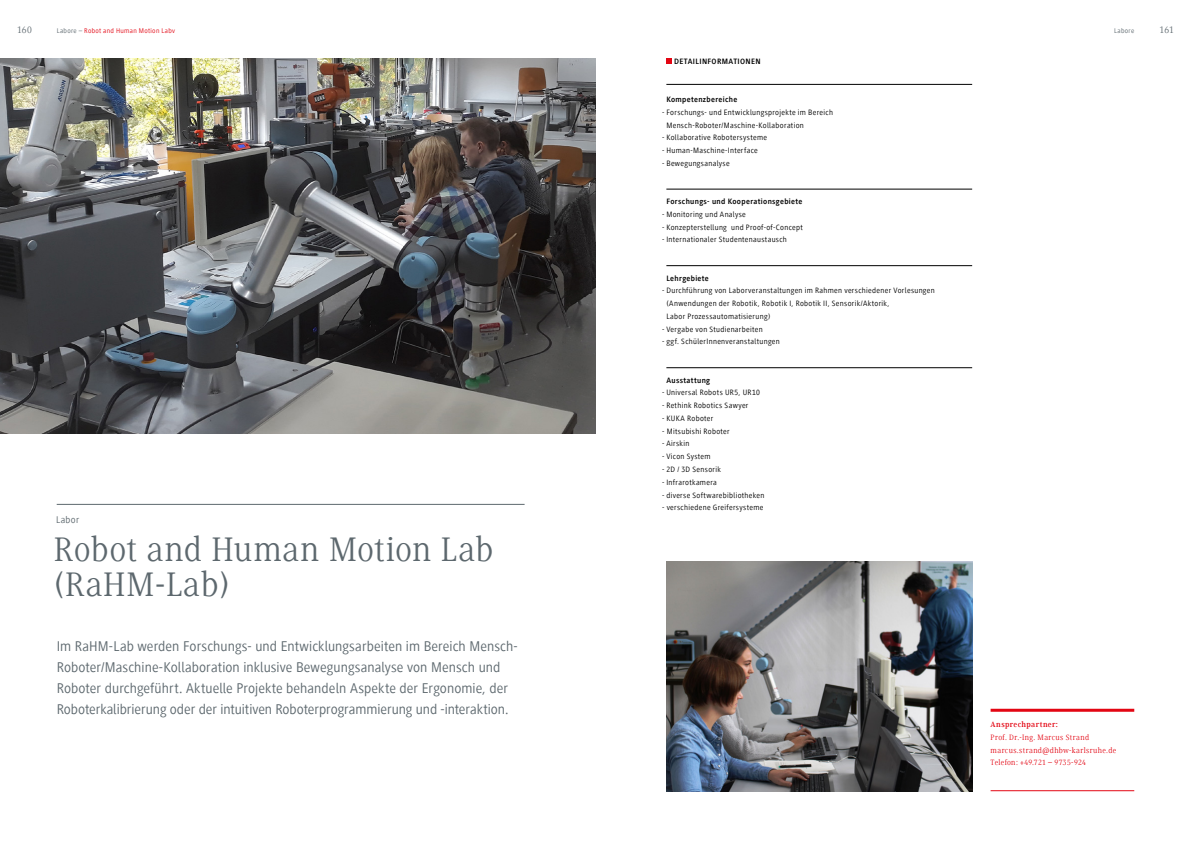
<style>
.page{position:relative;width:1191px;height:842px;background:#fff}
.page>*{position:absolute;margin:0;border:0;box-sizing:border-box;transform-origin:0 0}
.t1{font:35px/35px "Generis Serif Com";letter-spacing:.02em;color:#5d686e}
.t2{font:14.5px/21px "Generis Sans Com";letter-spacing:.005em;color:#5d686e}
.t3{font:10px "Generis Serif Com";letter-spacing:.01em;color:#5d686e}
.t4{font:10px "Generis Sans Com";letter-spacing:.03em;color:#5d686e}
.t5{font:8px/12.8px "Generis Sans Com";letter-spacing:.04em;color:#000}
.t6{font:700 8px "Generis Sans Com";letter-spacing:.04em;color:#000}
.t7{font:8px/12.8px "Generis Serif Com";letter-spacing:.045em;color:#e30613}
.t8{font:700 8px "Generis Serif Com";letter-spacing:.045em;color:#e30613}
.t9{font:7px "Generis Sans Com";letter-spacing:.045em;color:#e30613}
.t10{font:7px "Generis Sans Com";letter-spacing:.045em;color:#5d686e}
.s1{color:#5d686e}
</style>
<div class="page">
<img style="left:0;top:58px;width:595px;height:376px">
<img style="left:666px;top:561px;width:306px;height:230px">
<hr style="left:990px;top:709px;width:144px;height:3px;background:#e30613">
<hr style="left:990px;top:790px;width:144px;height:1px;background:#e30613">
<svg style="left:666px;top:58px;width:6px;height:6px"></svg>
<hr style="left:666px;top:84px;width:306px;height:1px;background:#000">
<hr style="left:666px;top:189px;width:306px;height:1px;background:#000">
<hr style="left:666px;top:265px;width:306px;height:1px;background:#000">
<hr style="left:666px;top:367px;width:306px;height:1px;background:#000">
<hr style="left:57px;top:504px;width:467px;height:1px;background:#5d686e">
<p class="t3" style="left:17px;top:24px;width:16px">160</p>
<p class="t10" style="left:1114px;top:27px;width:22px">Labore</p>
<p class="t3" style="left:1159px;top:24px;width:16px">161</p>
<p class="t9" style="left:57px;top:27px;width:120px"><span class="s1">Labore –</span> Robot and Human Motion Labv</p>
<p class="t4" style="left:56px;top:514px;width:25px">Labor</p>
<h1 class="t1" style="left:54px;top:532px;width:441px">Robot and Human Motion Lab (RaHM-Lab)</h1>
<p class="t2" style="left:57px;top:635px;width:462px">Im RaHM-Lab werden Forschungs- und Entwicklungsarbeiten im Bereich Mensch-Roboter/Maschine-Kollaboration inklusive Bewegungsanalyse von Mensch und Roboter durchgeführt. Aktuelle Projekte behandeln Aspekte der Ergonomie, der Roboterkalibrierung oder der intuitiven Roboterprogrammierung und -interaktion.</p>
<p class="t6" style="left:674px;top:57px;width:88px">DETAILINFORMATIONEN</p>
<p class="t6" style="left:666px;top:95px;width:72px">Kompetenzbereiche</p>
<p class="t5" style="left:666px;top:106px;width:168px;text-indent:-4px">- Forschungs- und Entwicklungsprojekte im Bereich<br>Mensch-Roboter/Maschine-Kollaboration</p>
<p class="t5" style="left:662px;top:131px;width:106px">- Kollaborative Robotersysteme</p>
<p class="t5" style="left:662px;top:144px;width:97px">- Human-Maschine-Interface</p>
<p class="t5" style="left:662px;top:157px;width:69px">- Bewegungsanalyse</p>
<p class="t6" style="left:666px;top:197px;width:137px">Forschungs- und Kooperationsgebiete</p>
<p class="t5" style="left:662px;top:208px;width:85px">- Monitoring und Analyse</p>
<p class="t5" style="left:662px;top:221px;width:142px">- Konzepterstellung und Proof-of-Concept</p>
<p class="t5" style="left:662px;top:233px;width:126px">- Internationaler Studentenaustausch</p>
<p class="t6" style="left:666px;top:274px;width:44px">Lehrgebiete</p>
<p class="t5" style="left:666px;top:284px;width:270px;text-indent:-4px">- Durchführung von Laborveranstaltungen im Rahmen verschiedener Vorlesungen (Anwendungen der Robotik, Robotik I, Robotik II, Sensorik/Aktorik,<br>Labor Prozessautomatisierung)</p>
<p class="t5" style="left:662px;top:323px;width:102px">- Vergabe von Studienarbeiten</p>
<p class="t5" style="left:662px;top:335px;width:119px">- ggf. SchülerInnenveranstaltungen</p>
<p class="t6" style="left:666px;top:376px;width:45px">Ausstattung</p>
<p class="t5" style="left:662px;top:386px;width:99px">- Universal Robots UR5, UR10</p>
<p class="t5" style="left:662px;top:399px;width:88px">- Rethink Robotics Sawyer</p>
<p class="t5" style="left:662px;top:412px;width:53px">- KUKA Roboter</p>
<p class="t5" style="left:662px;top:425px;width:69px">- Mitsubishi Roboter</p>
<p class="t5" style="left:662px;top:437px;width:29px">- Airskin</p>
<p class="t5" style="left:662px;top:450px;width:50px">- Vicon System</p>
<p class="t5" style="left:662px;top:463px;width:60px">- 2D / 3D Sensorik</p>
<p class="t5" style="left:662px;top:476px;width:56px">- Infrarotkamera</p>
<p class="t5" style="left:662px;top:488px;width:104px">- diverse Softwarebibliotheken</p>
<p class="t5" style="left:662px;top:501px;width:103px">- verschiedene Greifersysteme</p>
<p class="t8" style="left:990px;top:720px;width:69px">Ansprechpartner:</p>
<p class="t7" style="left:990px;top:731px;width:127px">Prof. Dr.-Ing. Marcus Strand marcus.strand@dhbw-karlsruhe.de<br>Telefon: +49.721 – 9735-924</p>
</div>
